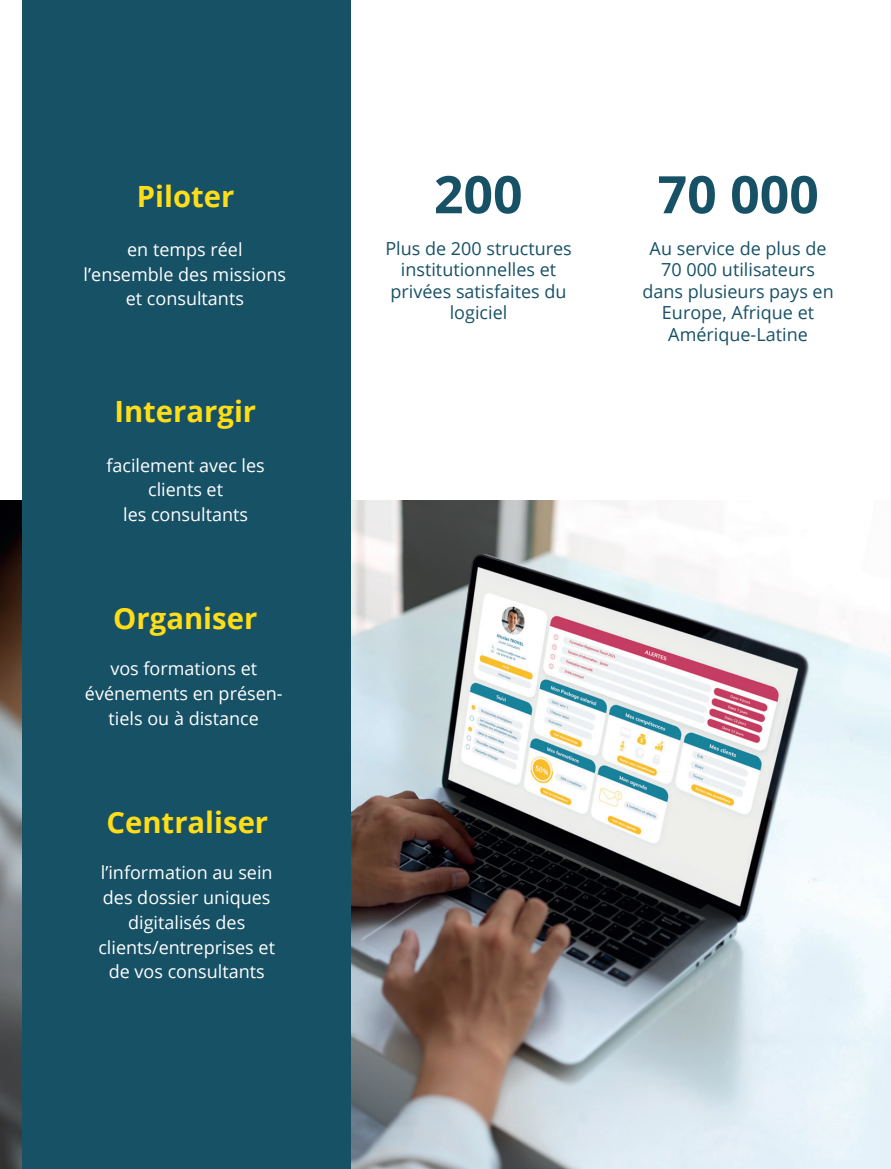
<style>
.page{position:relative;width:891px;height:1169px;background:#fff}
.page>*{position:absolute;margin:0;border:0;box-sizing:border-box;transform-origin:0 0}
.t1{font:700 51.75px "Open Sans";color:#175166}
.t2{font:700 29.25px "Open Sans";color:#ffdd17}
.t3{font:18px/24.8px "Open Sans";color:#fff;text-align:center}
.t4{font:18px/21.6px "Open Sans";color:#175166;text-align:center}
</style>
<div class="page">
<img style="left:0;top:500px;width:891px;height:668px">
<div style="left:22px;top:0;width:328px;height:1168px;background:#175166"></div>
<h2 class="t2" style="left:137px;top:176px;width:99px">Piloter</h2>
<p class="t3" style="left:84px;top:236px;width:204px">en temps réel l’ensemble des missions et consultants</p>
<h2 class="t2" style="left:114px;top:390px;width:143px">Interargir</h2>
<p class="t3" style="left:106px;top:452px;width:160px">facilement avec les clients et<br>les consultants</p>
<h2 class="t2" style="left:113px;top:597px;width:145px">Organiser</h2>
<p class="t3" style="left:85px;top:655px;width:199px">vos formations et événements en présen&shy;tiels ou à distance</p>
<h2 class="t2" style="left:107px;top:801px;width:163px">Centraliser</h2>
<p class="t3" style="left:98px;top:859px;width:178px">l’information au sein des dossier uniques digitalisés des clients/entreprises et de vos consultants</p>
<h1 class="t1" style="left:434px;top:158px;width:90px">200</h1>
<p class="t4" style="left:385px;top:237px;width:188px">Plus de 200 structures institutionnelles et privées satisfaites du logiciel</p>
<h1 class="t1" style="left:658px;top:158px;width:163px">70 000</h1>
<p class="t4" style="left:642px;top:237px;width:193px">Au service de plus de<br>70 000 utilisateurs dans plusieurs pays en<br>Europe, Afrique et<br>Amérique-Latine</p>
</div>
